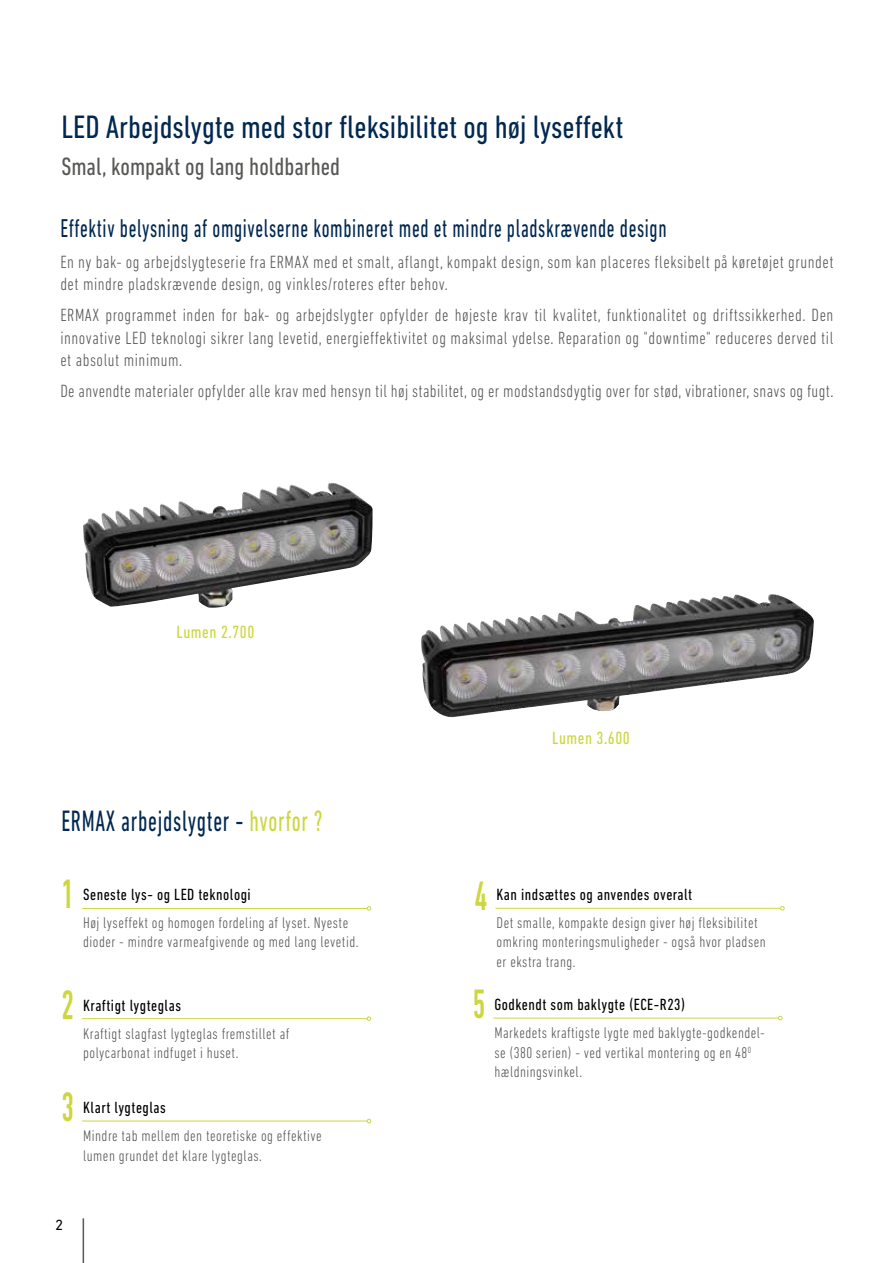
<style>
.page{position:relative;width:893px;height:1263px;background:#fff}
.page>*{position:absolute;margin:0;border:0;box-sizing:border-box;transform-origin:0 0}
.t1{font:500 condensed 41.85px "DIN Next LT Pro";color:#ccd73f;scale:.75 1}
.t2{font:condensed 33px "DIN Next LT Pro";color:#002851}
.t3{font:condensed 30px "DIN Next LT Pro";letter-spacing:.03em;color:#002851;scale:.8 1}
.t4{font:condensed 26.25px "DIN Next LT Pro";letter-spacing:.03em;color:#002851;scale:.8 1}
.t5{font:condensed 25.5px "DIN Next LT Pro";color:#575756}
.t6{font:300 condensed 18px/22.5px "DIN Next LT Pro";letter-spacing:.03em;color:#575756}
.t7{font:condensed 18px "DIN Next LT Pro";letter-spacing:.03em;color:#ccd73f}
.t8{font:condensed 16.5px "DIN Next LT Pro";letter-spacing:.03em;color:#000}
.t9{font:300 condensed 15.75px/19.5px "DIN Next LT Pro";letter-spacing:.03em;color:#575756}
.t10{font:15px "DIN Next LT Pro";color:#000}
.s1{color:#ccd73f}
</style>
<div class="page">
<img style="left:83px;top:483px;width:290px;height:125px">
<img style="left:421px;top:594px;width:393px;height:124px">
<hr style="left:83px;top:1218px;width:1px;height:45px;background:#575756">
<hr style="left:82px;top:908px;width:285px;height:1px;background:#ccd73f">
<svg style="left:367px;top:906px;width:4px;height:5px"></svg>
<hr style="left:82px;top:1018px;width:285px;height:1px;background:#ccd73f">
<svg style="left:367px;top:1016px;width:4px;height:5px"></svg>
<hr style="left:82px;top:1121px;width:285px;height:1px;background:#ccd73f">
<svg style="left:367px;top:1119px;width:4px;height:4px"></svg>
<hr style="left:493px;top:1018px;width:285px;height:1px;background:#ccd73f">
<svg style="left:778px;top:1016px;width:5px;height:4px"></svg>
<hr style="left:495px;top:908px;width:286px;height:1px;background:#ccd73f">
<svg style="left:780px;top:906px;width:5px;height:4px"></svg>
<h2 class="t2" style="left:61px;top:108px;width:563px">LED Arbejdslygte med stor fleksibilitet og høj lyseffekt</h2>
<h3 class="t5" style="left:61px;top:152px;width:280px">Smal, kompakt og lang holdbarhed</h3>
<h3 class="t4" style="left:60px;top:213px;width:759px">Effektiv belysning af omgivelserne kombineret med et mindre pladskrævende design</h3>
<p class="t6" style="left:60px;top:250px;width:775px">En ny bak- og arbejdslygteserie fra ERMAX med et smalt, aflangt, kompakt design, som kan placeres fleksibelt på køretøjet grundet det mindre pladskrævende design, og vinkles/roteres efter behov.</p>
<p class="t6" style="left:60px;top:303px;width:775px;text-align:justify">ERMAX programmet inden for bak- og arbejdslygter opfylder de højeste krav til kvalitet, funktionalitet og driftssikkerhed. Den innovative LED teknologi sikrer lang levetid, energieffektivitet og maksimal ydelse. Reparation og "downtime" reduceres derved til et absolut minimum.</p>
<p class="t6" style="left:60px;top:379px;width:775px">De anvendte materialer opfylder alle krav med hensyn til høj stabilitet, og er modstandsdygtig over for stød, vibrationer, snavs og fugt.</p>
<p class="t7" style="left:176px;top:622px;width:79px">Lumen 2.700</p>
<h3 class="t3" style="left:61px;top:804px;width:328px">ERMAX arbejdslygter - <span class="s1">hvorfor ?</span></h3>
<h1 class="t1" style="left:61px;top:871px;width:18px">1</h1>
<p class="t8" style="left:83px;top:885px;width:169px">Seneste lys- og LED teknologi</p>
<p class="t9" style="left:83px;top:913px;width:277px">Høj lyseffekt og homogen fordeling af lyset. Nyeste dioder - mindre varmeafgivende og med lang levetid.</p>
<h1 class="t1" style="left:61px;top:981px;width:18px">2</h1>
<p class="t8" style="left:83px;top:996px;width:99px">Kraftigt lygteglas</p>
<p class="t9" style="left:83px;top:1024px;width:208px">Kraftigt slagfast lygteglas fremstillet af polycarbonat indfuget i huset.</p>
<h1 class="t1" style="left:61px;top:1083px;width:18px">3</h1>
<p class="t8" style="left:83px;top:1098px;width:84px">Klart lygteglas</p>
<p class="t9" style="left:83px;top:1126px;width:240px">Mindre tab mellem den teoretiske og effektive lumen grundet det klare lygteglas.</p>
<p class="t10" style="left:55px;top:1216px;width:10px">2</p>
<p class="t7" style="left:552px;top:727px;width:79px">Lumen 3.600</p>
<h1 class="t1" style="left:475px;top:872px;width:18px">4</h1>
<p class="t8" style="left:497px;top:885px;width:197px">Kan indsættes og anvendes overalt</p>
<p class="t9" style="left:497px;top:913px;width:271px">Det smalle, kompakte design giver høj fleksibilitet omkring monteringsmuligheder - også hvor pladsen er ekstra trang.</p>
<h1 class="t1" style="left:473px;top:980px;width:18px">5</h1>
<p class="t8" style="left:494px;top:995px;width:192px">Godkendt som baklygte (ECE-R23)</p>
<p class="t9" style="left:494px;top:1023px;width:272px">Markedets kraftigste lygte med baklygte-godkendel&shy;se (380 serien) - ved vertikal montering og en 48<sup>0 </sup>hældningsvinkel.</p>
</div>
